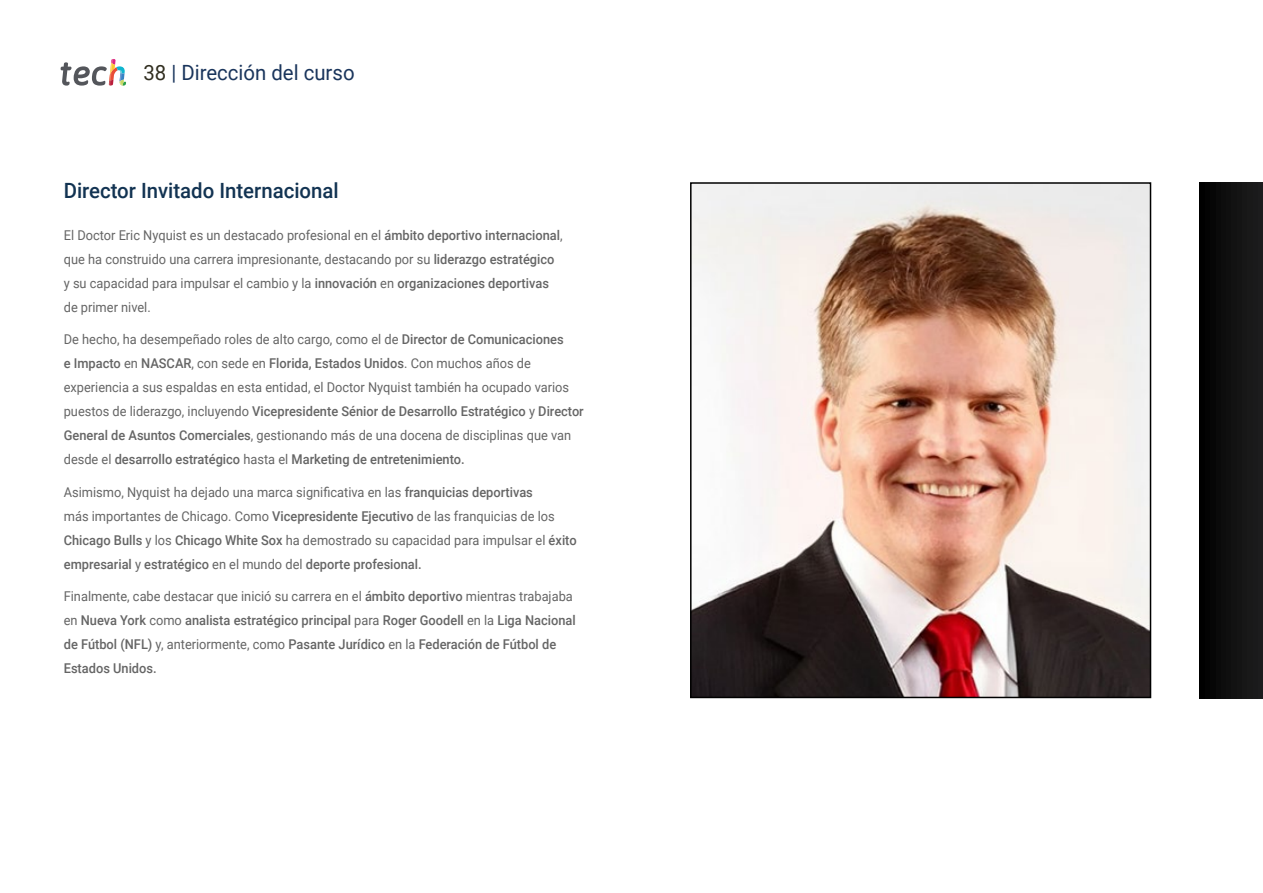
<style>
.page{position:relative;width:1263px;height:893px;background:#fff}
.page>*{position:absolute;margin:0;border:0;box-sizing:border-box;transform-origin:0 0}
.t1{font:500 21px "Roboto";color:#123352}
.t2{font:21px "Roboto";color:#1a355c}
.t3{font:13.5px/24px "Roboto";color:#656565;scale:.95 1}
.t4{font:500 13.5px/24px "Roboto";color:#656565;scale:.95 1}
.s1{color:#312e20}
.s2{font-weight:500}
.s3{font-weight:400}
</style>
<div class="page">
<div style="left:1199px;top:182px;width:64px;height:516px;background:linear-gradient(to right,#000,#1e1e1f)"></div>
<img style="left:693px;top:185px;width:455px;height:510px">
<div style="left:690px;top:182px;width:461px;height:516px;border:2px solid #000"></div>
<svg style="left:61px;top:59px;width:65px;height:27px"></svg>
<h1 class="t2" style="left:144px;top:57px;width:213px"><span class="s1">38</span> | Dirección del curso</h1>
<h1 class="t1" style="left:64px;top:176px;width:276px">Director Invitado Internacional</h1>
<p class="t3" style="left:64px;top:222px;width:526px">El Doctor Eric Nyquist es un destacado profesional en el <span class="s2">ámbito deportivo internacional</span>, que ha construido una carrera impresionante, destacando por su <span class="s2">liderazgo estratégico </span>y su capacidad para impulsar el cambio y la <span class="s2">innovación</span> en <span class="s2">organizaciones deportivas </span>de primer nivel.</p>
<p class="t3" style="left:64px;top:327px;width:549px">De hecho, ha desempeñado roles de alto cargo, como el de <span class="s2">Director de Comunicaciones<br>e Impacto</span> en <span class="s2">NASCAR</span>, con sede en <span class="s2">Florida, Estados Unidos</span>. Con muchos años de experiencia a sus espaldas en esta entidad, el Doctor Nyquist también ha ocupado varios puestos de liderazgo, incluyendo <span class="s2">Vicepresidente Sénior de Desarrollo Estratégico</span> y <span class="s2">Director General de Asuntos Comerciales</span>, gestionando más de una docena de disciplinas que van desde el <span class="s2">desarrollo estratégico</span> hasta el <span class="s2">Marketing de entretenimiento.</span></p>
<p class="t3" style="left:64px;top:479px;width:541px">Asimismo, Nyquist ha dejado una marca significativa en las <span class="s2">franquicias deportivas<br></span>más importantes de Chicago. Como <span class="s2">Vicepresidente Ejecutivo</span> de las franquicias de los <span class="s2">Chicago Bulls</span> y los <span class="s2">Chicago White Sox</span> ha demostrado su capacidad para impulsar el <span class="s2">éxito empresarial</span> y <span class="s2">estratégico</span> en el mundo del <span class="s2">deporte profesional.</span></p>
<p class="t4" style="left:64px;top:584px;width:540px"><span class="s3">Finalmente, cabe destacar que inició su carrera en el</span> ámbito deportivo <span class="s3">mientras trabajaba en</span> Nueva York <span class="s3">como</span> analista estratégico principal <span class="s3">para</span> Roger Goodell <span class="s3">en la</span> Liga Nacional de Fútbol (NFL) <span class="s3">y, anteriormente, como</span> Pasante Jurídico <span class="s3">en la</span> Federación de Fútbol de Estados Unidos.</p>
</div>
